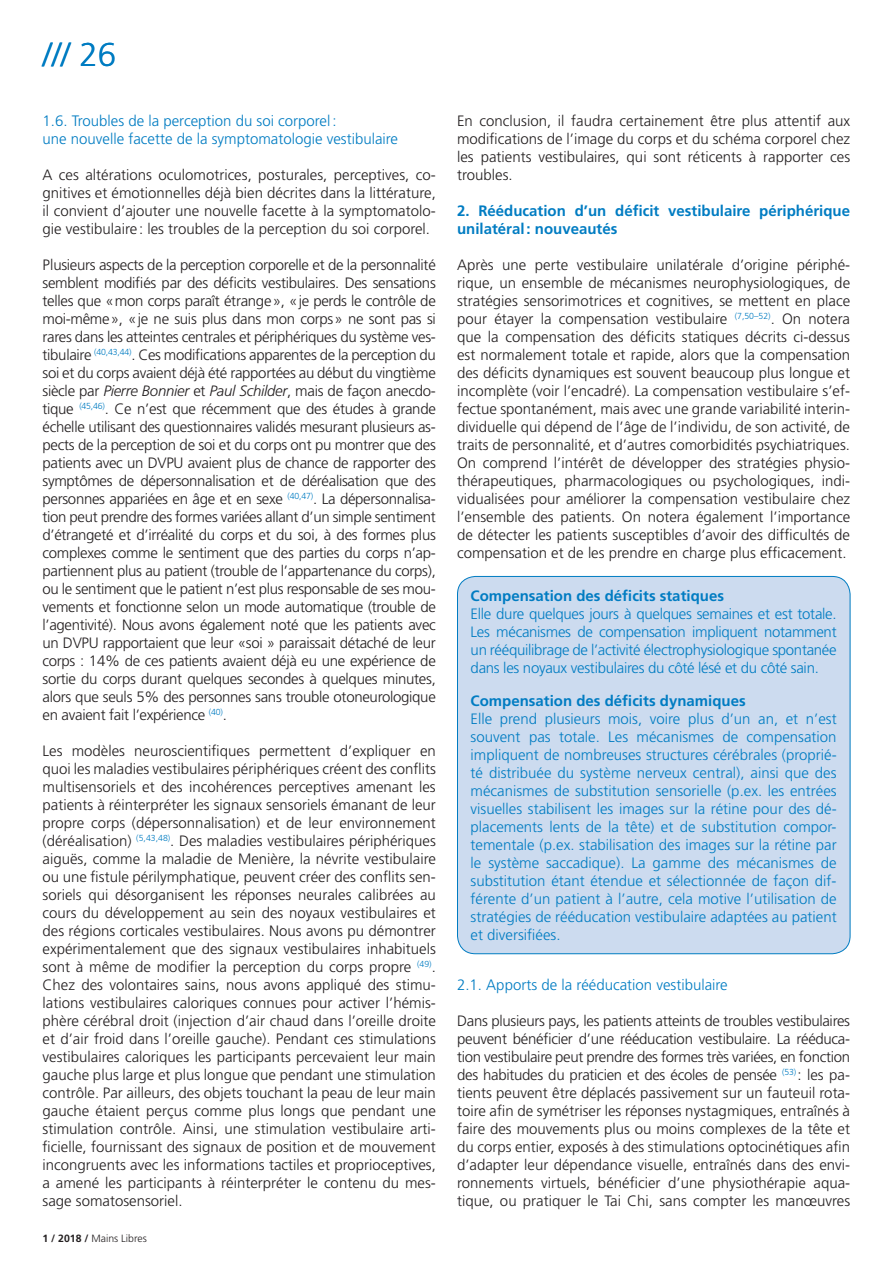
<style>
.page{position:relative;width:893px;height:1263px;background:#fff}
.page>*{position:absolute;margin:0;border:0;box-sizing:border-box;transform-origin:0 0}
.t1{font:300 33px "Frutiger";color:#007cc2}
.t2{font:300 15.15px/18px "Frutiger";color:#007cc2}
.t3{font:700 15.15px/18px "Frutiger";color:#007cc2}
.t4{font:300 15px/18px "Frutiger";color:#231f20;text-align:justify}
.t5{font:300 15px/18px "Frutiger";letter-spacing:-.02em;color:#007cc2;text-align:justify}
.t6{font:700 15px "Frutiger";color:#007cc2}
.t7{font:300 10.5px "Frutiger";color:#231f20}
.s1{font-style:italic}
.s2{font-weight:700}
</style>
<div class="page">
<div style="left:457px;top:576px;width:393px;height:378px;background:#ccdbef;border-radius:18px"></div>
<h1 class="t1" style="left:43px;top:36px;width:75px">/// 26</h1>
<p class="t2" style="left:43px;top:112px;width:357px">1.6. Troubles de la perception du soi corporel:<br>une nouvelle facette de la symptomatologie vestibulaire</p>
<p class="t4" style="left:43px;top:166px;width:395px">A ces altérations oculomotrices, posturales, perceptives, co&shy;gnitives et émotionnelles déjà bien décrites dans la littérature, il convient d’ajouter une nouvelle facette à la symptomatolo&shy;gie vestibulaire: les troubles de la perception du soi corporel.</p>
<p class="t4" style="left:43px;top:256px;width:395px">Plusieurs aspects de la perception corporelle et de la personnalité semblent modifiés par des déficits vestibulaires. Des sensations telles que «mon corps paraît étrange», «je perds le contrôle de moi-même», «je ne suis plus dans mon corps» ne sont pas si rares dans les atteintes centrales et périphériques du système ves&shy;tibulaire <sup>(40,43,44)</sup>. Ces modifications apparentes de la perception du soi et du corps avaient déjà été rapportées au début du vingtième siècle par <span class="s1">Pierre Bonnier</span> et <span class="s1">Paul Schilder</span>, mais de façon anecdo&shy;tique <sup>(45,46)</sup>. Ce n’est que récemment que des études à grande échelle utilisant des questionnaires validés mesurant plusieurs as&shy;pects de la perception de soi et du corps ont pu montrer que des patients avec un DVPU avaient plus de chance de rapporter des symptômes de dépersonnalisation et de déréalisation que des personnes appariées en âge et en sexe <sup>(40,47)</sup>. La dépersonnalisa&shy;tion peut prendre des formes variées allant d’un simple sentiment d’étrangeté et d’irréalité du corps et du soi, à des formes plus complexes comme le sentiment que des parties du corps n’ap&shy;partiennent plus au patient (trouble de l’appartenance du corps), ou le sentiment que le patient n’est plus responsable de ses mou&shy;vements et fonctionne selon un mode automatique (trouble de l’agentivité). Nous avons également noté que les patients avec un DVPU rapportaient que leur «soi » paraissait détaché de leur corps : 14% de ces patients avaient déjà eu une expérience de sortie du corps durant quelques secondes à quelques minutes, alors que seuls 5% des personnes sans trouble otoneurologique en avaient fait l’expérience <sup>(40)</sup>.</p>
<p class="t4" style="left:43px;top:742px;width:395px">Les modèles neuroscientifiques permettent d’expliquer en quoi les maladies vestibulaires périphériques créent des conflits multisensoriels et des incohérences perceptives amenant les patients à réinterpréter les signaux sensoriels émanant de leur propre corps (dépersonnalisation) et de leur environnement (déréalisation) <sup>(5,43,48)</sup>. Des maladies vestibulaires périphériques aiguës, comme la maladie de Menière, la névrite vestibulaire ou une fistule périlymphatique, peuvent créer des conflits sen&shy;soriels qui désorganisent les réponses neurales calibrées au cours du développement au sein des noyaux vestibulaires et des régions corticales vestibulaires. Nous avons pu démontrer expérimentalement que des signaux vestibulaires inhabituels sont à même de modifier la perception du corps propre <sup>(49)</sup>.<br>Chez des volontaires sains, nous avons appliqué des stimu&shy;lations vestibulaires caloriques connues pour activer l’hémis&shy;phère cérébral droit (injection d’air chaud dans l’oreille droite et d’air froid dans l’oreille gauche). Pendant ces stimulations vestibulaires caloriques les participants percevaient leur main gauche plus large et plus longue que pendant une stimulation contrôle. Par ailleurs, des objets touchant la peau de leur main gauche étaient perçus comme plus longs que pendant une stimulation contrôle. Ainsi, une stimulation vestibulaire arti&shy;ficielle, fournissant des signaux de position et de mouvement incongruents avec les informations tactiles et proprioceptives, a amené les participants à réinterpréter le contenu du mes&shy;sage somatosensoriel.</p>
<p class="t7" style="left:43px;top:1232px;width:106px"><span class="s2">1 / 2018 /</span> Mains Libres</p>
<p class="t4" style="left:457px;top:112px;width:395px">En conclusion, il faudra certainement être plus attentif aux modifications de l’image du corps et du schéma corporel chez les patients vestibulaires, qui sont réticents à rapporter ces troubles.</p>
<p class="t3" style="left:457px;top:202px;width:395px">2. Rééducation d’un déficit vestibulaire périphérique unilatéral: nouveautés</p>
<p class="t4" style="left:457px;top:256px;width:395px">Après une perte vestibulaire unilatérale d’origine périphé&shy;rique, un ensemble de mécanismes neurophysiologiques, de stratégies sensorimotrices et cognitives, se mettent en place pour étayer la compensation vestibulaire <sup>(7,50–52)</sup>. On notera que la compensation des déficits statiques décrits ci-dessus est normalement totale et rapide, alors que la compensation des déficits dynamiques est souvent beaucoup plus longue et incomplète (voir l’encadré). La compensation vestibulaire s’ef&shy;fectue spontanément, mais avec une grande variabilité interin&shy;dividuelle qui dépend de l’âge de l’individu, de son activité, de traits de personnalité, et d’autres comorbidités psychiatriques.<br>On comprend l’intérêt de développer des stratégies physio&shy;thérapeutiques, pharmacologiques ou psychologiques, indi&shy;vidualisées pour améliorer la compensation vestibulaire chez l’ensemble des patients. On notera également l’importance de détecter les patients susceptibles d’avoir des difficultés de compensation et de les prendre en charge plus efficacement.</p>
<p class="t6" style="left:471px;top:587px;width:255px">Compensation des déficits statiques</p>
<p class="t5" style="left:471px;top:605px;width:367px">Elle dure quelques jours à quelques semaines et est totale.<br>Les mécanismes de compensation impliquent notamment un rééquilibrage de l’activité électrophysiologique spontanée dans les noyaux vestibulaires du côté lésé et du côté sain.</p>
<p class="t6" style="left:471px;top:692px;width:277px">Compensation des déficits dynamiques</p>
<p class="t5" style="left:471px;top:710px;width:368px">Elle prend plusieurs mois, voire plus d’un an, et n’est souvent pas totale. Les mécanismes de compensation impliquent de nombreuses structures cérébrales (proprié&shy;té distribuée du système nerveux central), ainsi que des mécanismes de substitution sensorielle (p.ex. les entrées visuelles stabilisent les images sur la rétine pour des dé&shy;placements lents de la tête) et de substitution compor&shy;tementale (p.ex. stabilisation des images sur la rétine par le système saccadique). La gamme des mécanismes de substitution étant étendue et sélectionnée de façon dif&shy;férente d’un patient à l’autre, cela motive l’utilisation de stratégies de rééducation vestibulaire adaptées au patient et diversifiées.</p>
<p class="t2" style="left:457px;top:976px;width:272px">2.1. Apports de la rééducation vestibulaire</p>
<p class="t4" style="left:457px;top:1012px;width:395px">Dans plusieurs pays, les patients atteints de troubles vestibulaires peuvent bénéficier d’une rééducation vestibulaire. La rééduca&shy;tion vestibulaire peut prendre des formes très variées, en fonction des habitudes du praticien et des écoles de pensée <sup>(53)</sup> : les pa&shy;tients peuvent être déplacés passivement sur un fauteuil rota&shy;toire afin de symétriser les réponses nystagmiques, entraînés à faire des mouvements plus ou moins complexes de la tête et du corps entier, exposés à des stimulations optocinétiques afin d’adapter leur dépendance visuelle, entraînés dans des envi&shy;ronnements virtuels, bénéficier d’une physiothérapie aqua&shy;tique, ou pratiquer le Tai Chi, sans compter les manœuvres</p>
</div>
